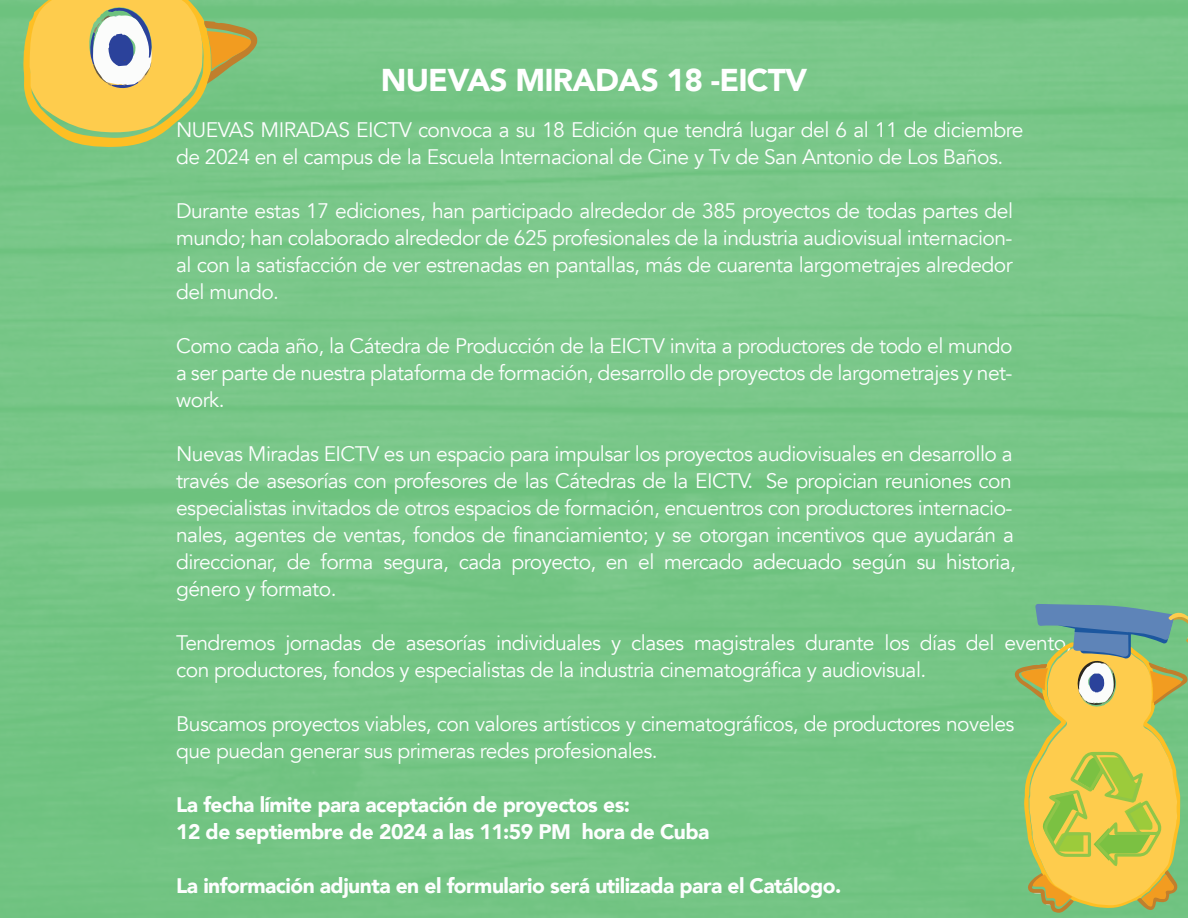
<style>
.page{position:relative;width:1188px;height:918px;background:#77c687}
.page>*{position:absolute;margin:0;border:0;box-sizing:border-box;transform-origin:0 0}
.t1{font:900 31.5px "Avenir";letter-spacing:-.025em;color:#fff}
.t2{font:21px/27px "Avenir";letter-spacing:-.025em;color:#fdfefe}
.t3{font:900 21px/27px "Avenir";letter-spacing:-.025em;color:#fdfefe}
</style>
<div class="page">
<svg style="left:23px;top:0;width:236px;height:148px;background:#cac467"></svg>
<svg style="left:1014px;top:604px;width:174px;height:309px;background:#b8be63"></svg>
<h1 class="t1" style="left:381px;top:60px;width:428px">NUEVAS MIRADAS 18 -EICTV</h1>
<p class="t2" style="left:176px;top:117px;width:849px">NUEVAS MIRADAS EICTV convoca a su 18 Edición que tendrá lugar del 6 al 11 de diciembre de 2024 en el campus de la Escuela Internacional de Cine y Tv de San Antonio de Los Baños.</p>
<p class="t2" style="left:176px;top:198px;width:838px;text-align:justify">Durante estas 17 ediciones, han participado alrededor de 385 proyectos de todas partes del mundo; han colaborado alrededor de 625 profesionales de la industria audiovisual internacion&shy;al con la satisfacción de ver estrenadas en pantallas, más de cuarenta largometrajes alrededor del mundo.</p>
<p class="t2" style="left:176px;top:333px;width:838px;text-align:justify">Como cada año, la Cátedra de Producción de la EICTV invita a productores de todo el mundo a ser parte de nuestra plataforma de formación, desarrollo de proyectos de largometrajes y net&shy;work.</p>
<p class="t2" style="left:176px;top:441px;width:841px">Nuevas Miradas EICTV es un espacio para impulsar los proyectos audiovisuales en desarrollo a través de asesorías con profesores de las Cátedras de la EICTV. Se propician reuniones con especialistas invitados de otros espacios de formación, encuentros con productores internacio&shy;nales, agentes de ventas, fondos de financiamiento; y se otorgan incentivos que ayudarán a direccionar, de forma segura, cada proyecto, en el mercado adecuado según su historia, género y formato.</p>
<p class="t2" style="left:176px;top:630px;width:897px">Tendremos jornadas de asesorías individuales y clases magistrales durante los días del evento, con productores, fondos y especialistas de la industria cinematográfica y audiovisual.</p>
<p class="t2" style="left:176px;top:711px;width:840px">Buscamos proyectos viables, con valores artísticos y cinematográficos, de productores noveles que puedan generar sus primeras redes profesionales.</p>
<p class="t3" style="left:176px;top:792px;width:535px">La fecha límite para aceptación de proyectos es:<br>12 de septiembre de 2024 a las 11:59 PM hora de Cuba</p>
<p class="t3" style="left:176px;top:872px;width:667px">La información adjunta en el formulario será utilizada para el Catálogo.</p>
</div>
